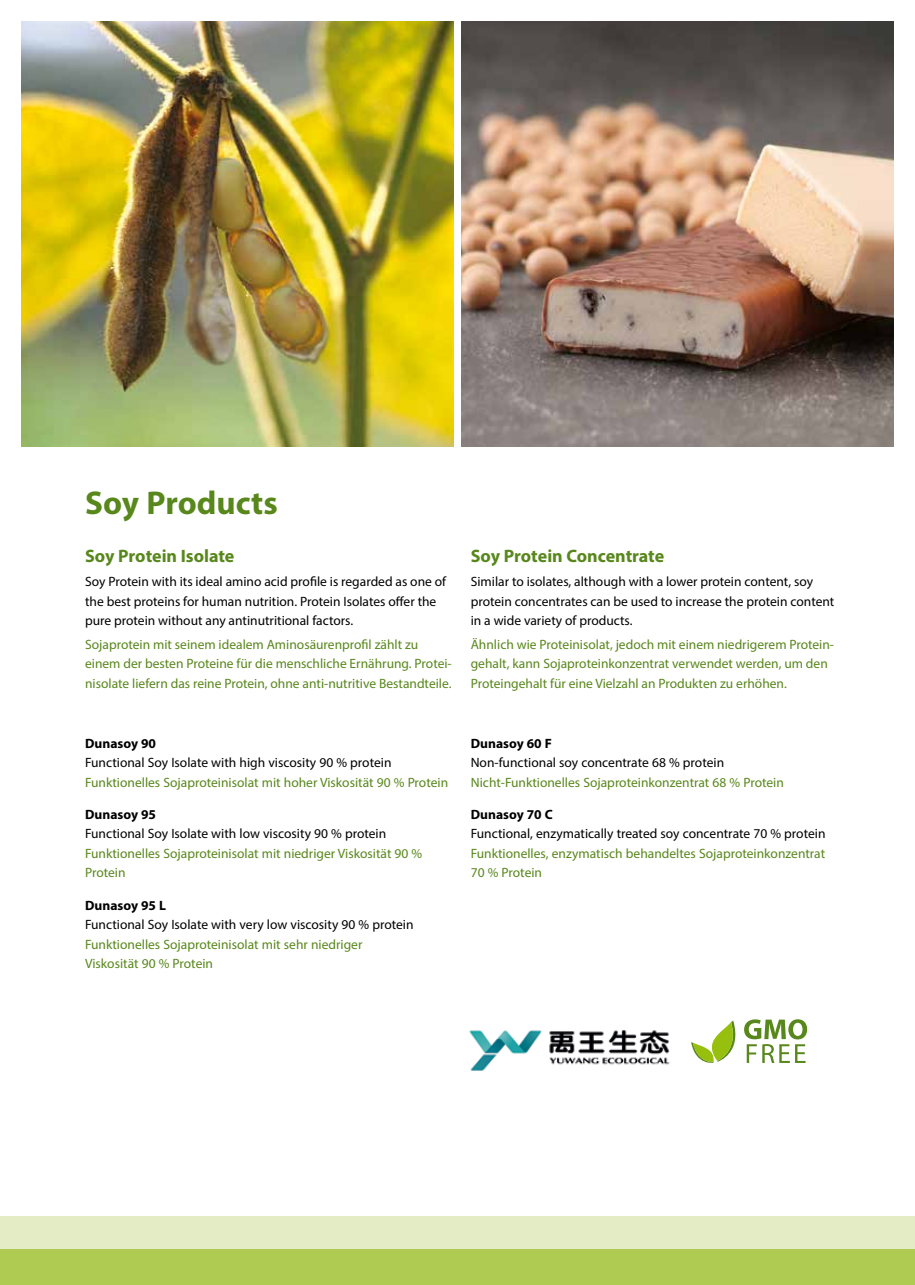
<style>
.page{position:relative;width:915px;height:1285px;background:#fff}
.page>*{position:absolute;margin:0;border:0;box-sizing:border-box;transform-origin:0 0}
.t1{font:700 33px "Myriad Pro";color:#58871b}
.t2{font:700 18px "Myriad Pro";letter-spacing:-.005em;color:#58871b}
.t3{font:13.5px/19.5px "Myriad Pro";color:#58871b}
.t4{font:13.5px/19.5px "Myriad Pro";color:#000}
.t5{font:700 13.5px "Myriad Pro";color:#000}
</style>
<div class="page">
<div style="left:0;top:1216px;width:914px;height:32px;background:#e3ecc5"></div>
<div style="left:0;top:1248px;width:914px;height:36px;background:#b0cb52"></div>
<img style="left:461px;top:21px;width:432px;height:425px">
<img style="left:21px;top:21px;width:432px;height:425px">
<svg style="left:691px;top:1019px;width:115px;height:43px"></svg>
<img style="left:469px;top:1030px;width:201px;height:41px">
<h1 class="t1" style="left:85px;top:481px;width:194px">Soy Products</h1>
<h2 class="t2" style="left:85px;top:544px;width:151px">Soy Protein Isolate</h2>
<p class="t4" style="left:85px;top:571px;width:362px">Soy Protein with its ideal amino acid profile is regarded as one of the best proteins for human nutrition. Protein Isolates offer the pure protein without any antinutritional factors.</p>
<p class="t3" style="left:85px;top:634px;width:368px">Sojaprotein mit seinem idealem Aminosäurenprofil zählt zu einem der besten Proteine für die menschliche Ernährung. Protei&shy;nisolate liefern das reine Protein, ohne anti-nutritive Bestandteile.</p>
<p class="t5" style="left:85px;top:734px;width:72px">Dunasoy 90</p>
<p class="t4" style="left:85px;top:752px;width:308px">Functional Soy Isolate with high viscosity 90 % protein</p>
<p class="t3" style="left:85px;top:772px;width:364px">Funktionelles Sojaproteinisolat mit hoher Viskosität 90 % Protein</p>
<p class="t5" style="left:85px;top:805px;width:72px">Dunasoy 95</p>
<p class="t4" style="left:85px;top:823px;width:302px">Functional Soy Isolate with low viscosity 90 % protein</p>
<p class="t3" style="left:85px;top:843px;width:338px">Funktionelles Sojaproteinisolat mit niedriger Viskosität 90 %<br>Protein</p>
<p class="t5" style="left:85px;top:896px;width:82px">Dunasoy 95 L</p>
<p class="t4" style="left:85px;top:914px;width:330px">Functional Soy Isolate with very low viscosity 90 % protein</p>
<p class="t3" style="left:85px;top:934px;width:279px">Funktionelles Sojaproteinisolat mit sehr niedriger<br>Viskosität 90 % Protein</p>
<h2 class="t2" style="left:470px;top:544px;width:195px">Soy Protein Concentrate</h2>
<p class="t4" style="left:470px;top:571px;width:365px">Similar to isolates, although with a lower protein content, soy protein concentrates can be used to increase the protein content in a wide variety of products.</p>
<p class="t3" style="left:470px;top:634px;width:365px">Ähnlich wie Proteinisolat, jedoch mit einem niedrigerem Protein&shy;gehalt, kann Sojaproteinkonzentrat verwendet werden, um den<br>Proteingehalt für eine Vielzahl an Produkten zu erhöhen.</p>
<p class="t5" style="left:470px;top:734px;width:83px">Dunasoy 60 F</p>
<p class="t4" style="left:470px;top:752px;width:255px">Non-functional soy concentrate 68 % protein</p>
<p class="t3" style="left:470px;top:772px;width:314px">Nicht-Funktionelles Sojaproteinkonzentrat 68 % Protein</p>
<p class="t5" style="left:470px;top:805px;width:83px">Dunasoy 70 C</p>
<p class="t4" style="left:470px;top:823px;width:356px">Functional, enzymatically treated soy concentrate 70 % protein</p>
<p class="t3" style="left:470px;top:843px;width:356px">Funktionelles, enzymatisch behandeltes Sojaproteinkonzentrat<br>70 % Protein</p>
</div>
